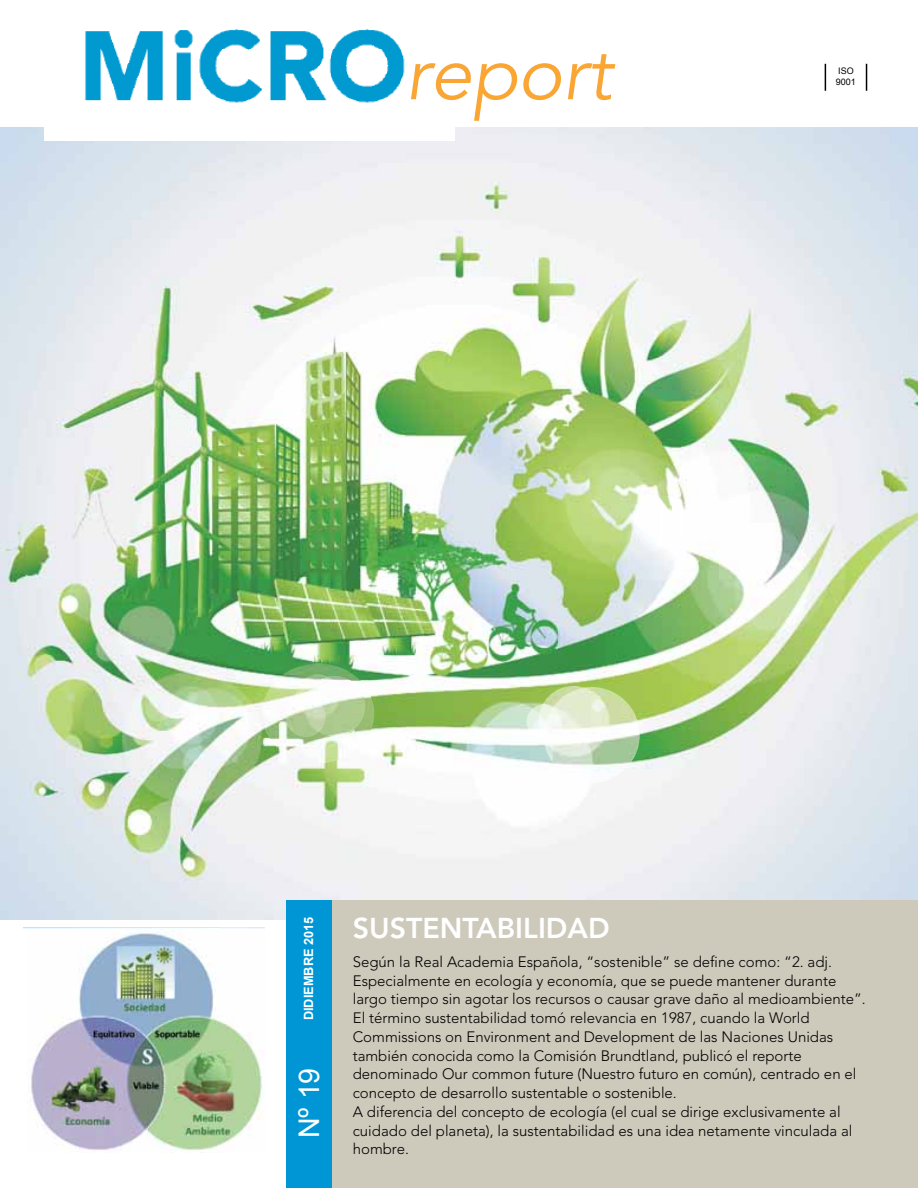
<style>
.page{position:relative;width:918px;height:1188px;background:#fff}
.page>*{position:absolute;margin:0;border:0;box-sizing:border-box;transform-origin:0 0}
.t1{font:italic 75px "Avenir";color:#faa634}
.t2{font:800 28.5px "Avenir LT Std";color:#fff}
.t3{font:28.5px "Arial";color:#fff}
.t4{font:300 15px/18.8px "Avenir LT Std";color:#000}
.t5{font:700 12.75px "Arial";color:#fff}
.t6{font:9px/10.8px "Arial";color:#000}
</style>
<div class="page">
<img style="left:0;top:128px;width:918px;height:791px">
<img style="left:262px;top:663px;width:112px;height:100px">
<img style="left:296px;top:674px;width:44px;height:44px;border-radius:22px">
<img style="left:304px;top:676px;width:61px;height:61px;border-radius:30px">
<svg style="left:314px;top:678px;width:9px;height:9px"></svg>
<svg style="left:351px;top:729px;width:4px;height:4px"></svg>
<img style="left:285px;top:697px;width:41px;height:40px;border-radius:20px">
<img style="left:564px;top:448px;width:147px;height:134px">
<img style="left:634px;top:495px;width:55px;height:55px;border-radius:27px">
<img style="left:538px;top:686px;width:70px;height:70px;border-radius:35px">
<img style="left:526px;top:704px;width:35px;height:35px;border-radius:17px">
<img style="left:543px;top:687px;width:97px;height:96px;border-radius:48px">
<svg style="left:592px;top:699px;width:12px;height:13px"></svg>
<div style="left:332px;top:900px;width:586px;height:288px;background:#cdc9bb"></div>
<div style="left:286px;top:900px;width:46px;height:288px;background:#0096d6"></div>
<svg style="left:825px;top:64px;width:1px;height:27px"></svg>
<svg style="left:866px;top:64px;width:1px;height:27px"></svg>
<img style="left:44px;top:28px;width:411px;height:112px">
<img style="left:27px;top:929px;width:236px;height:222px">
<h1 class="t1" style="left:405px;top:30px;width:208px">report</h1>
<p class="t6" style="left:836px;top:66px;width:22px">ISO<br>9001</p>
<p class="t5" style="left:300px;top:1020px;width:105px;rotate:-90deg">DIDIEMBRE 2015</p>
<h2 class="t2" style="left:353px;top:912px;width:259px">SUSTENTABILIDAD</h2>
<p class="t4" style="left:353px;top:952px;width:515px">Según la Real Academia Española, “sostenible” se define como: “2. adj.<br>Especialmente en ecología y economía, que se puede mantener durante largo tiempo sin agotar los recursos o causar grave daño al medioambiente”.<br>El término sustentabilidad tomó relevancia en 1987, cuando la World Commissions on Environment and Development de las Naciones Unidas también conocida como la Comisión Brundtland, publicó el reporte denominado Our common future (Nuestro futuro en común), centrado en el concepto de desarrollo sustentable o sostenible.<br>A diferencia del concepto de ecología (el cual se dirige exclusivamente al cuidado del planeta), la sustentabilidad es una idea netamente vinculada al hombre.</p>
<h2 class="t3" style="left:290px;top:1138px;width:72px;rotate:-90deg">Nº 19</h2>
</div>
